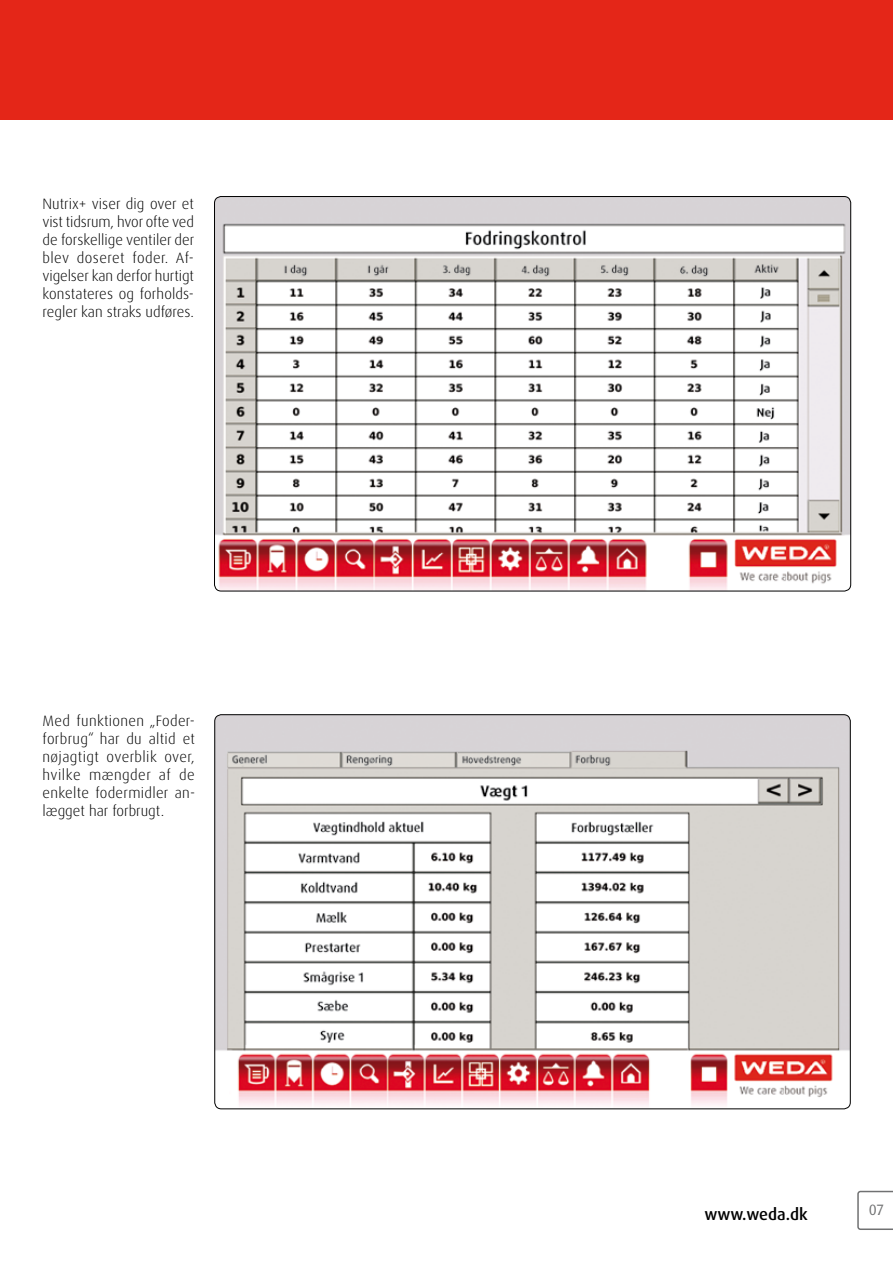
<style>
.page{position:relative;width:893px;height:1263px;background:#fff}
.page>*{position:absolute;margin:0;border:0;box-sizing:border-box;transform-origin:0 0}
.t1{font:500 16.5px "Dax OT";color:#000}
.t2{font:300 15px/18px "Dax OT";color:#000;text-align:justify}
.t3{font:15px "Dax OT";color:#707172}
</style>
<div class="page">
<img style="left:214px;top:198px;width:637px;height:393px">
<img style="left:215px;top:715px;width:635px;height:394px">
<div style="left:0;top:0;width:893px;height:119px;background:#e42618"></div>
<svg style="left:857px;top:1190px;width:36px;height:40px"></svg>
<p class="t2" style="left:43px;top:194px;width:153px">Nutrix+ viser dig over et vist tidsrum, hvor ofte ved de forskellige ventiler der blev doseret foder. Af&shy;vigelser kan derfor hurtigt konstateres og forholds&shy;regler kan straks udføres.</p>
<p class="t2" style="left:43px;top:712px;width:154px">Med funktionen „Foder&shy;forbrug“ har du altid et nøjagtigt overblik over, hvilke mængder af de enkelte fodermidler an&shy;lægget har forbrugt.</p>
<p class="t1" style="left:704px;top:1203px;width:105px">www.weda.dk</p>
<p class="t3" style="left:869px;top:1200px;width:16px">07</p>
</div>
